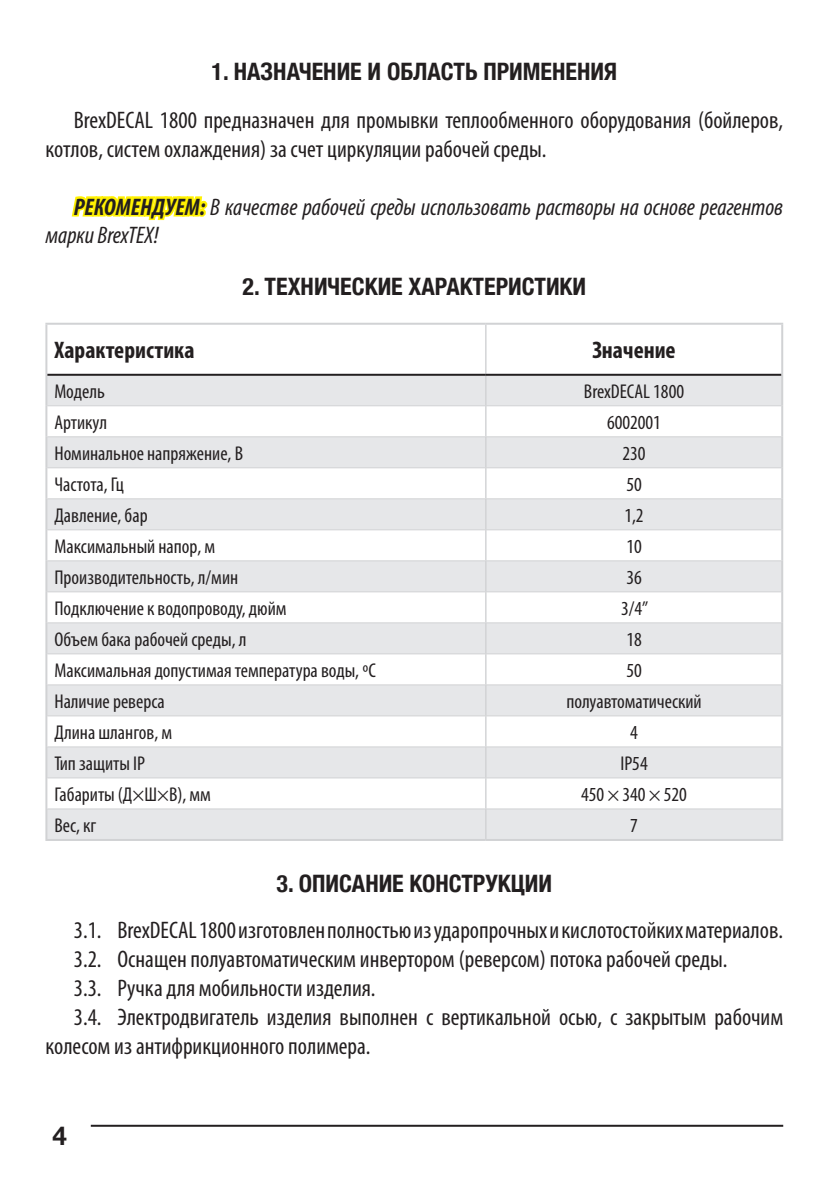
<style>
.page{position:relative;width:840px;height:1191px;background:#fff}
.page>*{position:absolute;margin:0;border:0;box-sizing:border-box;transform-origin:0 0}
.t1{font:700 26px "Helvetica Neue";color:#231f20}
.t2{font:condensed 24px/28.8px "Myriad Pro";color:#231f20}
.t3{font:italic condensed 24px/28.8px "Myriad Pro";color:#231f20}
.t4{font:700 condensed 24px "Helvetica Neue";color:#231f20}
.t5{font:700 condensed 24px "Myriad Pro";color:#231f20}
.t6{font:condensed 20px "Myriad Pro";color:#231f20}
.s1{font-weight:700;color:#fff101}
</style>
<div class="page">
<hr style="left:91px;top:1124px;width:691px;height:2px;background:#231f20">
<svg style="left:47px;top:376px;width:733px;height:463px;fill:#e6e7e9"></svg>
<hr style="left:45px;top:323px;width:440px;height:2px;background:#d1d2d4">
<hr style="left:45px;top:325px;width:2px;height:50px;background:#d1d2d4">
<hr style="left:485px;top:323px;width:297px;height:2px;background:#d1d2d4">
<hr style="left:780px;top:325px;width:2px;height:50px;background:#d1d2d4">
<hr style="left:45px;top:375px;width:2px;height:31px;background:#d1d2d4">
<hr style="left:780px;top:375px;width:2px;height:31px;background:#d1d2d4">
<hr style="left:45px;top:406px;width:2px;height:31px;background:#d1d2d4">
<hr style="left:780px;top:406px;width:2px;height:31px;background:#d1d2d4">
<hr style="left:45px;top:437px;width:2px;height:31px;background:#d1d2d4">
<hr style="left:780px;top:437px;width:2px;height:31px;background:#d1d2d4">
<hr style="left:45px;top:468px;width:2px;height:31px;background:#d1d2d4">
<hr style="left:780px;top:468px;width:2px;height:31px;background:#d1d2d4">
<hr style="left:45px;top:499px;width:2px;height:31px;background:#d1d2d4">
<hr style="left:780px;top:499px;width:2px;height:31px;background:#d1d2d4">
<hr style="left:45px;top:530px;width:2px;height:31px;background:#d1d2d4">
<hr style="left:780px;top:530px;width:2px;height:31px;background:#d1d2d4">
<hr style="left:45px;top:561px;width:2px;height:31px;background:#d1d2d4">
<hr style="left:780px;top:561px;width:2px;height:31px;background:#d1d2d4">
<hr style="left:45px;top:592px;width:2px;height:31px;background:#d1d2d4">
<hr style="left:780px;top:592px;width:2px;height:31px;background:#d1d2d4">
<hr style="left:45px;top:623px;width:2px;height:31px;background:#d1d2d4">
<hr style="left:780px;top:623px;width:2px;height:31px;background:#d1d2d4">
<hr style="left:45px;top:654px;width:2px;height:31px;background:#d1d2d4">
<hr style="left:780px;top:654px;width:2px;height:31px;background:#d1d2d4">
<hr style="left:45px;top:685px;width:2px;height:31px;background:#d1d2d4">
<hr style="left:780px;top:685px;width:2px;height:31px;background:#d1d2d4">
<hr style="left:45px;top:716px;width:2px;height:31px;background:#d1d2d4">
<hr style="left:780px;top:716px;width:2px;height:31px;background:#d1d2d4">
<hr style="left:45px;top:747px;width:2px;height:31px;background:#d1d2d4">
<hr style="left:780px;top:747px;width:2px;height:31px;background:#d1d2d4">
<hr style="left:45px;top:778px;width:2px;height:31px;background:#d1d2d4">
<hr style="left:780px;top:778px;width:2px;height:31px;background:#d1d2d4">
<hr style="left:45px;top:809px;width:2px;height:30px;background:#d1d2d4">
<hr style="left:780px;top:809px;width:2px;height:30px;background:#d1d2d4">
<hr style="left:45px;top:839px;width:440px;height:2px;background:#d1d2d4">
<hr style="left:485px;top:839px;width:297px;height:2px;background:#d1d2d4">
<hr style="left:485px;top:325px;width:1px;height:49px;background:#d1d2d4">
<svg style="left:485px;top:376px;width:1px;height:29px"></svg>
<hr style="left:485px;top:406px;width:1px;height:30px;background:#d1d2d4">
<hr style="left:485px;top:437px;width:1px;height:30px;background:#d1d2d4">
<hr style="left:485px;top:468px;width:1px;height:30px;background:#d1d2d4">
<hr style="left:485px;top:499px;width:1px;height:30px;background:#d1d2d4">
<hr style="left:485px;top:530px;width:1px;height:30px;background:#d1d2d4">
<hr style="left:485px;top:561px;width:1px;height:30px;background:#d1d2d4">
<hr style="left:485px;top:592px;width:1px;height:30px;background:#d1d2d4">
<hr style="left:485px;top:623px;width:1px;height:30px;background:#d1d2d4">
<hr style="left:485px;top:654px;width:1px;height:30px;background:#d1d2d4">
<hr style="left:485px;top:685px;width:1px;height:30px;background:#d1d2d4">
<hr style="left:485px;top:716px;width:1px;height:30px;background:#d1d2d4">
<hr style="left:485px;top:747px;width:1px;height:30px;background:#d1d2d4">
<hr style="left:485px;top:778px;width:1px;height:30px;background:#d1d2d4">
<hr style="left:485px;top:809px;width:1px;height:30px;background:#d1d2d4">
<hr style="left:47px;top:374px;width:438px;height:2px;background:#231f20">
<hr style="left:485px;top:374px;width:295px;height:2px;background:#231f20">
<hr style="left:47px;top:405px;width:438px;height:1px;background:#d1d2d4">
<hr style="left:485px;top:405px;width:295px;height:1px;background:#d1d2d4">
<hr style="left:47px;top:436px;width:438px;height:1px;background:#d1d2d4">
<hr style="left:485px;top:436px;width:295px;height:1px;background:#d1d2d4">
<hr style="left:47px;top:467px;width:438px;height:1px;background:#d1d2d4">
<hr style="left:485px;top:467px;width:295px;height:1px;background:#d1d2d4">
<hr style="left:47px;top:498px;width:438px;height:1px;background:#d1d2d4">
<hr style="left:485px;top:498px;width:295px;height:1px;background:#d1d2d4">
<hr style="left:47px;top:529px;width:438px;height:1px;background:#d1d2d4">
<hr style="left:485px;top:529px;width:295px;height:1px;background:#d1d2d4">
<hr style="left:47px;top:560px;width:438px;height:1px;background:#d1d2d4">
<hr style="left:485px;top:560px;width:295px;height:1px;background:#d1d2d4">
<hr style="left:47px;top:591px;width:438px;height:1px;background:#d1d2d4">
<hr style="left:485px;top:591px;width:295px;height:1px;background:#d1d2d4">
<hr style="left:47px;top:622px;width:438px;height:1px;background:#d1d2d4">
<hr style="left:485px;top:622px;width:295px;height:1px;background:#d1d2d4">
<hr style="left:47px;top:653px;width:438px;height:1px;background:#d1d2d4">
<hr style="left:485px;top:653px;width:295px;height:1px;background:#d1d2d4">
<hr style="left:47px;top:684px;width:438px;height:1px;background:#d1d2d4">
<hr style="left:485px;top:684px;width:295px;height:1px;background:#d1d2d4">
<hr style="left:47px;top:715px;width:438px;height:1px;background:#d1d2d4">
<hr style="left:485px;top:715px;width:295px;height:1px;background:#d1d2d4">
<hr style="left:47px;top:746px;width:438px;height:1px;background:#d1d2d4">
<hr style="left:485px;top:746px;width:295px;height:1px;background:#d1d2d4">
<hr style="left:47px;top:777px;width:438px;height:1px;background:#d1d2d4">
<hr style="left:485px;top:777px;width:295px;height:1px;background:#d1d2d4">
<hr style="left:47px;top:808px;width:438px;height:1px;background:#d1d2d4">
<hr style="left:485px;top:808px;width:295px;height:1px;background:#d1d2d4">
<p class="t4" style="left:211px;top:51px;width:407px">1. НАЗНАЧЕНИЕ И ОБЛАСТЬ ПРИМЕНЕНИЯ</p>
<p class="t2" style="left:45px;top:105px;width:739px;text-indent:28px">BrexDECAL 1800 предназначен для промывки теплообменного оборудования (бойлеров, котлов, систем охлаждения) за счет циркуляции рабочей среды.</p>
<p class="t3" style="left:45px;top:192px;width:739px;text-indent:28px"><span class="s1">РЕКОМЕНДУЕМ:</span> В качестве рабочей среды использовать растворы на основе реагентов марки BrexTEX!</p>
<p class="t4" style="left:242px;top:266px;width:345px">2. ТЕХНИЧЕСКИЕ ХАРАКТЕРИСТИКИ</p>
<p class="t5" style="left:54px;top:335px;width:142px">Характеристика</p>
<p class="t5" style="left:592px;top:335px;width:85px">Значение</p>
<p class="t6" style="left:54px;top:379px;width:52px">Модель</p>
<p class="t6" style="left:583px;top:379px;width:102px">BrexDECAL 1800</p>
<p class="t6" style="left:54px;top:410px;width:54px">Артикул</p>
<p class="t6" style="left:606px;top:410px;width:55px">6002001</p>
<p class="t6" style="left:54px;top:441px;width:190px">Номинальное напряжение, В</p>
<p class="t6" style="left:622px;top:441px;width:25px">230</p>
<p class="t6" style="left:54px;top:472px;width:71px">Частота, Гц</p>
<p class="t6" style="left:626px;top:472px;width:17px">50</p>
<p class="t6" style="left:54px;top:503px;width:95px">Давление, бар</p>
<p class="t6" style="left:624px;top:503px;width:21px">1,2</p>
<p class="t6" style="left:54px;top:534px;width:162px">Максимальный напор, м</p>
<p class="t6" style="left:626px;top:534px;width:17px">10</p>
<p class="t6" style="left:54px;top:565px;width:185px">Производительность, л/мин</p>
<p class="t6" style="left:626px;top:565px;width:17px">36</p>
<p class="t6" style="left:54px;top:596px;width:234px">Подключение к водопроводу, дюйм</p>
<p class="t6" style="left:620px;top:596px;width:29px">3/4”</p>
<p class="t6" style="left:54px;top:627px;width:193px">Объем бака рабочей среды, л</p>
<p class="t6" style="left:626px;top:627px;width:17px">18</p>
<p class="t6" style="left:54px;top:658px;width:323px">Максимальная допустимая температура воды, ºС</p>
<p class="t6" style="left:626px;top:658px;width:17px">50</p>
<p class="t6" style="left:54px;top:689px;width:112px">Наличие реверса</p>
<p class="t6" style="left:566px;top:689px;width:137px">полуавтоматический</p>
<p class="t6" style="left:54px;top:720px;width:119px">Длина шлангов, м</p>
<p class="t6" style="left:629px;top:720px;width:9px">4</p>
<p class="t6" style="left:54px;top:751px;width:92px">Тип защиты IP</p>
<p class="t6" style="left:620px;top:751px;width:29px">IP54</p>
<p class="t6" style="left:54px;top:782px;width:158px">Габариты (Д×Ш×В), мм</p>
<p class="t6" style="left:580px;top:782px;width:107px">450 × 340 × 520</p>
<p class="t6" style="left:54px;top:813px;width:43px">Вес, кг</p>
<p class="t6" style="left:629px;top:813px;width:9px">7</p>
<p class="t4" style="left:276px;top:863px;width:277px">3. ОПИСАНИЕ КОНСТРУКЦИИ</p>
<p class="t2" style="left:74px;top:915px;width:710px">3.1. BrexDECAL 1800 изготовлен полностью из ударопрочных и кислотостойких материалов.</p>
<p class="t2" style="left:74px;top:944px;width:655px">3.2. Оснащен полуавтоматическим инвертором (реверсом) потока рабочей среды.</p>
<p class="t2" style="left:74px;top:973px;width:303px">3.3. Ручка для мобильности изделия.</p>
<p class="t2" style="left:74px;top:1002px;width:710px">3.4. Электродвигатель изделия выполнен с вертикальной осью, с закрытым рабочим</p>
<p class="t2" style="left:45px;top:1031px;width:326px">колесом из антифрикционного полимера.</p>
<p class="t1" style="left:52px;top:1115px;width:16px">4</p>
</div>
